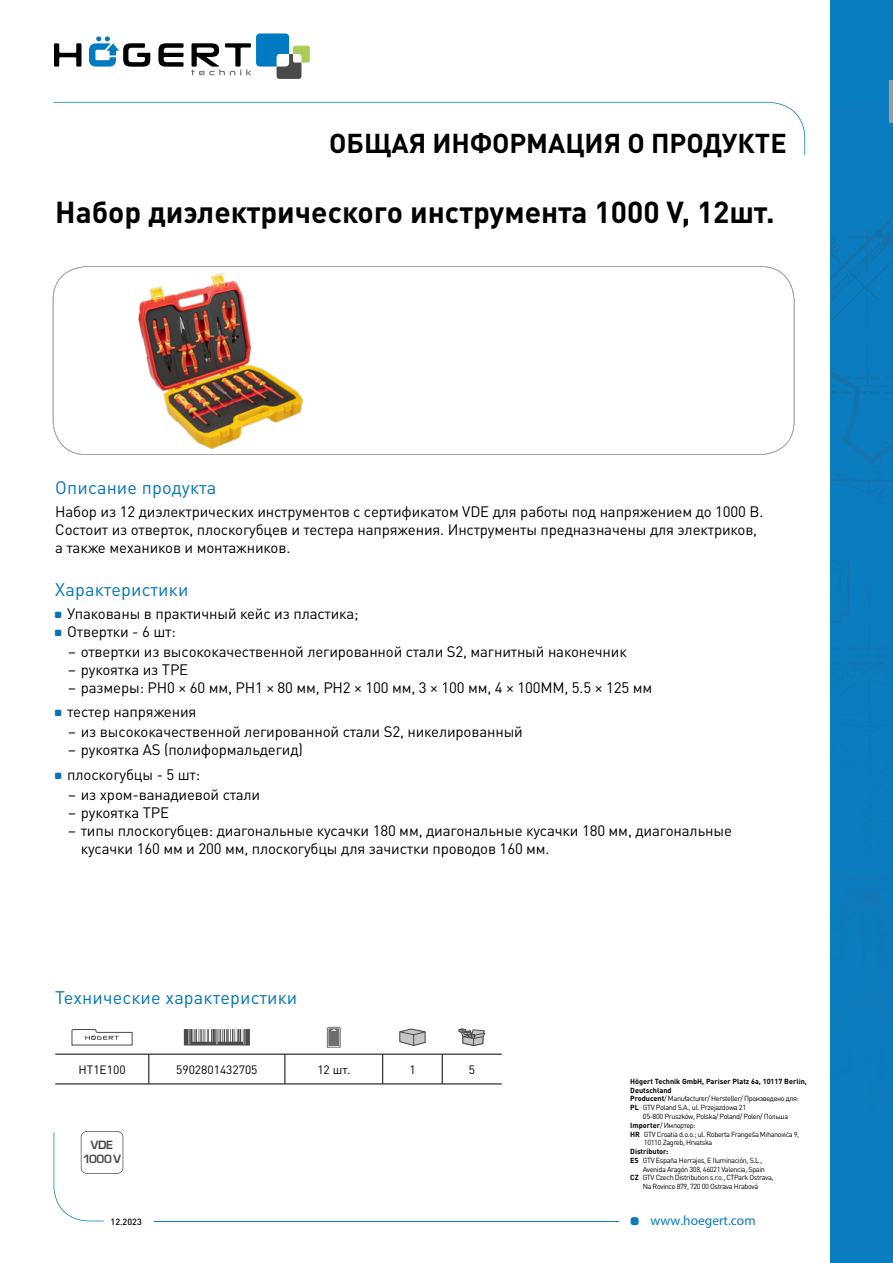
<style>
.page{position:relative;width:893px;height:1263px;background:#fff}
.page>*{position:absolute;margin:0;border:0;box-sizing:border-box;transform-origin:0 0}
.t1{font:700 30px "DIN Pro";color:#000}
.t2{font:700 27px "DIN Pro";color:#000}
.t3{font:18px "DIN Pro";letter-spacing:.01em;color:#0074bc}
.t4{font:15px/18px "DIN Pro";letter-spacing:-.01em;color:#000}
.t5{font:13.5px "Myriad Pro";color:#087dbf}
.t6{font:12px "DIN Pro";color:#000}
.t7{font:700 11.1px/13.4px "Euromode";letter-spacing:-.025em;color:#4a4a49;text-align:center}
.t8{font:500 9px "DIN Pro";color:#000}
.t9{font:7.35px "DIN Pro";letter-spacing:-.05em;color:#000}
.t10{font:700 7.35px "DIN Pro";color:#000}
.s1{font-weight:700}
</style>
<div class="page">
<div style="left:631px;top:1217px;width:8px;height:8px;background:#087dbf;border-radius:3px"></div>
<svg style="left:54px;top:102px;width:751px;height:53px"></svg>
<hr style="left:154px;top:1220px;width:465px;height:1px;background:#087dbf">
<div style="left:830px;top:0;width:63px;height:1263px;background:#087dbf"></div>
<img style="left:831px;top:273px;width:50px;height:56px">
<img style="left:867px;top:222px;width:24px;height:43px">
<img style="left:831px;top:222px;width:56px;height:42px">
<svg style="left:831px;top:341px;width:60px;height:565px"></svg>
<img style="left:863px;top:906px;width:28px;height:76px">
<img style="left:831px;top:877px;width:60px;height:2px">
<img style="left:848px;top:647px;width:43px;height:3px">
<hr style="left:890px;top:80px;width:3px;height:43px;background:#999c9e">
<svg style="left:53px;top:266px;width:741px;height:189px"></svg>
<svg style="left:54px;top:43px;width:27px;height:24px"></svg>
<svg style="left:158px;top:43px;width:26px;height:24px"></svg>
<svg style="left:89px;top:36px;width:61px;height:31px"></svg>
<svg style="left:191px;top:33px;width:119px;height:46px"></svg>
<hr style="left:55px;top:1054px;width:94px;height:1px;background:#000">
<hr style="left:149px;top:1054px;width:136px;height:1px;background:#000">
<hr style="left:149px;top:1054px;width:1px;height:30px;background:#000">
<hr style="left:285px;top:1054px;width:98px;height:1px;background:#000">
<hr style="left:285px;top:1054px;width:1px;height:30px;background:#000">
<hr style="left:383px;top:1054px;width:59px;height:1px;background:#000">
<hr style="left:382px;top:1054px;width:1px;height:30px;background:#000">
<hr style="left:442px;top:1054px;width:60px;height:1px;background:#000">
<hr style="left:442px;top:1054px;width:1px;height:30px;background:#000">
<hr style="left:55px;top:1084px;width:94px;height:1px;background:#000">
<hr style="left:149px;top:1084px;width:136px;height:1px;background:#000">
<hr style="left:285px;top:1084px;width:98px;height:1px;background:#000">
<hr style="left:383px;top:1084px;width:59px;height:1px;background:#000">
<hr style="left:442px;top:1084px;width:60px;height:1px;background:#000">
<svg style="left:72px;top:1029px;width:61px;height:16px"></svg>
<svg style="left:184px;top:1029px;width:66px;height:16px"></svg>
<svg style="left:327px;top:1026px;width:14px;height:22px"></svg>
<svg style="left:399px;top:1028px;width:27px;height:18px"></svg>
<svg style="left:459px;top:1029px;width:26px;height:17px"></svg>
<svg style="left:54px;top:1131px;width:69px;height:90px"></svg>
<img style="left:127px;top:268px;width:199px;height:185px">
<h2 class="t2" style="left:329px;top:121px;width:459px">ОБЩАЯ ИНФОРМАЦИЯ О ПРОДУКТЕ</h2>
<h1 class="t1" style="left:55px;top:187px;width:721px">Набор диэлектрического инструмента 1000 V, 12шт.</h1>
<p class="t3" style="left:55px;top:475px;width:163px">Описание продукта</p>
<p class="t4" style="left:55px;top:501px;width:710px">Набор из 12 диэлектрических инструментов с сертификатом VDE для работы под напряжением до 1000 В.<br>Состоит из отверток, плоскогубцев и тестера напряжения. Инструменты предназначены для электриков, а также механиков и монтажников.</p>
<p class="t3" style="left:55px;top:577px;width:135px">Характеристики</p>
<p class="t4" style="left:67px;top:603px;width:293px">Упакованы в практичный кейс из пластика;<br>Отвертки - 6 шт:</p>
<p class="t4" style="left:68px;top:642px;width:560px">– отвертки из высококачественной легированной стали S2, магнитный наконечник</p>
<p class="t4" style="left:68px;top:660px;width:122px">– рукоятка из TPE</p>
<p class="t4" style="left:67px;top:674px;width:586px;line-height:24.3px">– размеры: PH0 × 60 мм, PH1 × 80 мм, PH2 × 100 мм, 3 × 100 мм, 4 × 100MM, 5.5 × 125 мм тестер напряжения</p>
<p class="t4" style="left:68px;top:722px;width:456px">– из высококачественной легированной стали S2, никелированный</p>
<p class="t4" style="left:67px;top:737px;width:237px;line-height:24.3px">– рукоятка AS (полиформальдегид) плоскогубцы - 5 шт:</p>
<p class="t4" style="left:68px;top:785px;width:194px">– из хром-ванадиевой стали</p>
<p class="t4" style="left:68px;top:803px;width:103px">– рукоятка TPE</p>
<p class="t4" style="left:81px;top:821px;width:653px;text-indent:-13px">– типы плоскогубцев: диагональные кусачки 180 мм, диагональные кусачки 180 мм, диагональные кусачки 160 мм и 200 мм, плоскогубцы для зачистки проводов 160 мм.</p>
<p class="t3" style="left:55px;top:986px;width:244px">Технические характеристики</p>
<p class="t6" style="left:78px;top:1061px;width:49px">HT1E100</p>
<p class="t6" style="left:176px;top:1061px;width:83px">5902801432705</p>
<p class="t6" style="left:317px;top:1061px;width:34px">12 шт.</p>
<p class="t6" style="left:409px;top:1061px;width:8px">1</p>
<p class="t6" style="left:469px;top:1061px;width:8px">5</p>
<p class="t7" style="left:83px;top:1138px;width:40px">VDE<br>1000 V</p>
<p class="t10" style="left:630px;top:1075px;width:178px">Högert Technik GmbH, Pariser Platz 6a, 10117 Berlin,</p>
<p class="t10" style="left:630px;top:1084px;width:43px">Deutschland</p>
<p class="t9" style="left:630px;top:1094px;width:170px"><span class="s1">Producent</span>/ Manufacturer/ Hersteller/ Произведено для:</p>
<p class="t9" style="left:630px;top:1102px;width:117px"><span class="s1">PL</span> GTV Poland S.A., ul. Przejazdowa 21</p>
<p class="t9" style="left:643px;top:1111px;width:147px">05-800 Pruszków, Polska/ Poland/ Polen/ Польша</p>
<p class="t9" style="left:630px;top:1120px;width:67px"><span class="s1">Importer</span>/ Импортер:</p>
<p class="t9" style="left:630px;top:1129px;width:171px"><span class="s1">HR</span> GTV Croatia d.o.o.; ul. Roberta Frangeša Mihanovića 9,</p>
<p class="t9" style="left:644px;top:1138px;width:70px">10110 Zagreb, Hrvatska</p>
<p class="t10" style="left:630px;top:1145px;width:40px">Distributor:</p>
<p class="t9" style="left:630px;top:1155px;width:134px"><span class="s1">ES</span> GTV España Herrajes, E Iluminación, S.L.,</p>
<p class="t9" style="left:643px;top:1164px;width:124px">Avenida Aragón 308, 46021 Valencia, Spain</p>
<p class="t9" style="left:630px;top:1173px;width:145px"><span class="s1">CZ</span> GTV Czech Distribution s.r.o., CTPark Ostrava,</p>
<p class="t9" style="left:643px;top:1181px;width:117px">Na Rovince 879, 720 00 Ostrava Hrabová</p>
<p class="t8" style="left:111px;top:1215px;width:33px">12.2023</p>
<p class="t5" style="left:651px;top:1212px;width:107px">www.hoegert.com</p>
</div>
